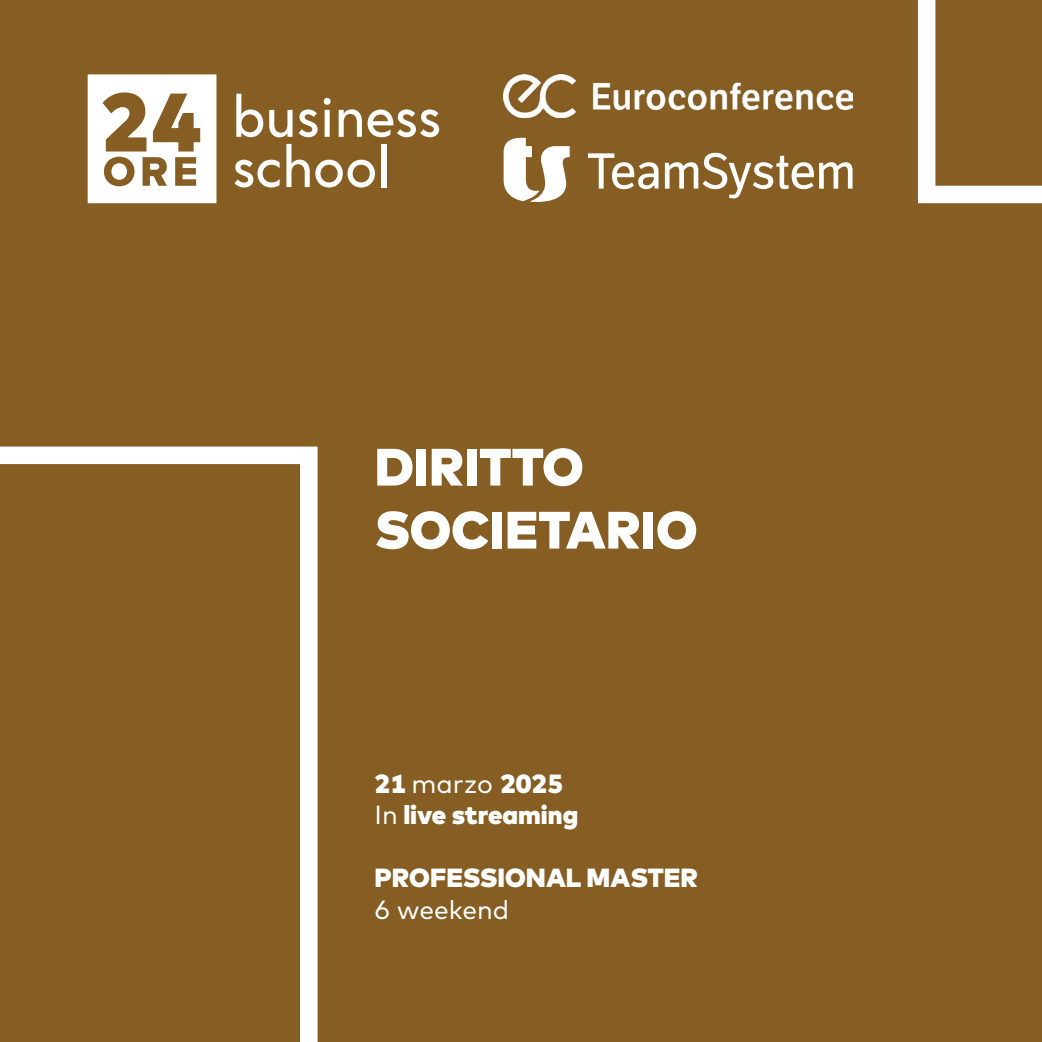
<style>
.page{position:relative;width:1042px;height:1042px;background:#865d22}
.page>*{position:absolute;margin:0;border:0;box-sizing:border-box;transform-origin:0 0}
.t1{font:900 52.5px/63px "Mark";color:#fff}
.t2{font:900 26.25px/31.5px "Mark";color:#fff}
.t3{font:26.25px "Mark";color:#fff}
.s1{font-weight:400}
</style>
<div class="page">
<svg style="left:0;top:446px;width:317px;height:596px"></svg>
<svg style="left:236px;top:94px;width:27px;height:43px"></svg>
<svg style="left:269px;top:110px;width:23px;height:27px"></svg>
<svg style="left:299px;top:109px;width:19px;height:28px"></svg>
<svg style="left:324px;top:98px;width:7px;height:39px"></svg>
<svg style="left:339px;top:109px;width:100px;height:28px"></svg>
<svg style="left:234px;top:160px;width:46px;height:27px"></svg>
<svg style="left:286px;top:144px;width:89px;height:43px"></svg>
<div style="left:381px;top:144px;width:5px;height:43px;background:#fff"></div>
<svg style="left:88px;top:74px;width:128px;height:129px"></svg>
<img style="left:504px;top:75px;width:348px;height:42px">
<svg style="left:504px;top:138px;width:66px;height:64px"></svg>
<svg style="left:588px;top:153px;width:70px;height:36px"></svg>
<svg style="left:665px;top:153px;width:187px;height:45px"></svg>
<svg style="left:918px;top:0;width:124px;height:203px"></svg>
<h1 class="t1" style="left:375px;top:434px;width:324px">DIRITTO<br>SOCIETARIO</h1>
<p class="t2" style="left:375px;top:767px;width:205px">21 <span class="s1">marzo</span> 2025<br><span class="s1">In</span> live streaming</p>
<p class="t2" style="left:375px;top:861px;width:325px">PROFESSIONAL MASTER</p>
<p class="t3" style="left:375px;top:893px;width:136px">6 weekend</p>
</div>
